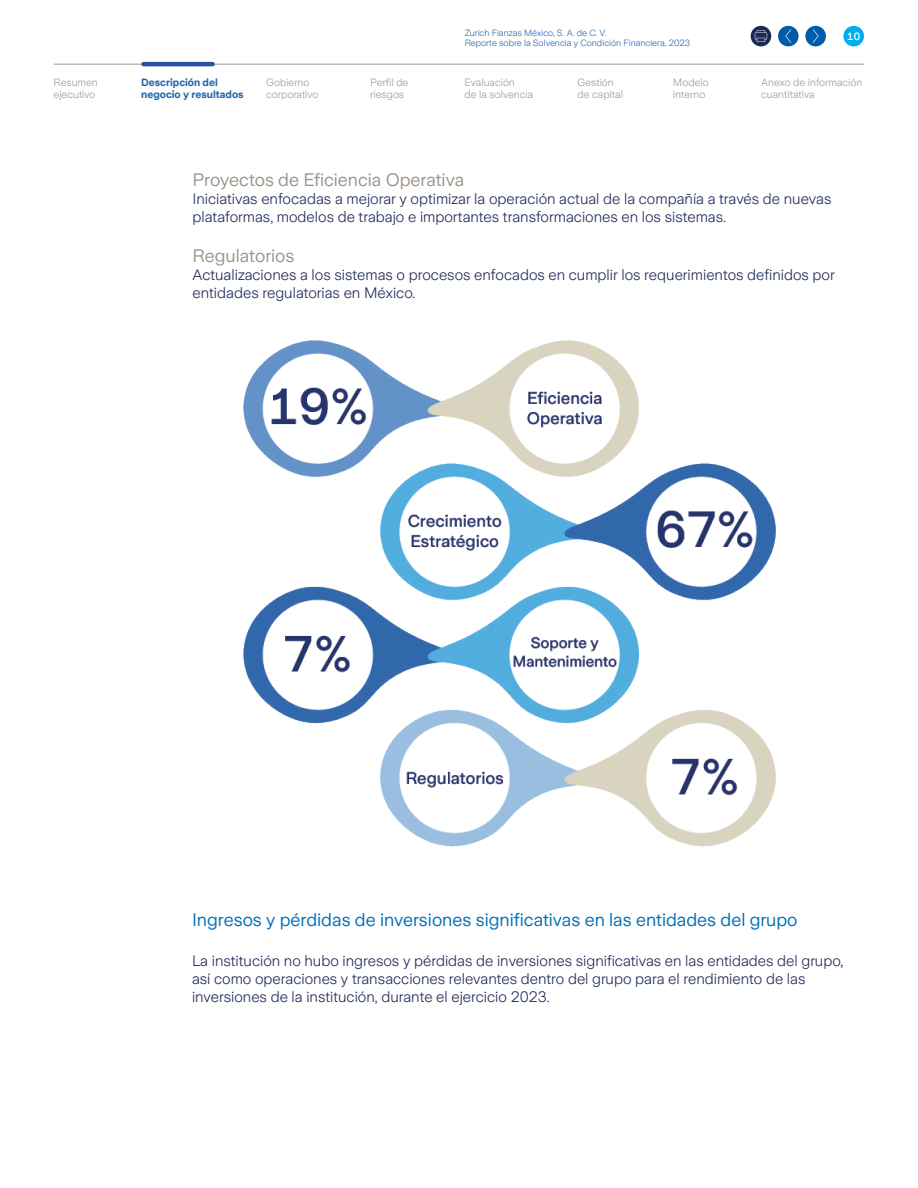
<style>
.page{position:relative;width:918px;height:1188px;background:#fff}
.page>*{position:absolute;margin:0;border:0;box-sizing:border-box;transform-origin:0 0}
.t1{font:18px "Zurich Sans";color:#0070b8}
.t2{font:18px "Zurich Sans";color:#9e938a}
.t3{font:300 15px/18px "Zurich Sans";color:#1d2758}
.t4{font:300 10.5px/12.6px "Zurich Sans";color:#999}
.t5{font:700 10.5px/12.6px "Zurich Sans";color:#2167ae}
.t6{font:500 10.5px "Zurich Sans";color:#fff}
.t7{font:300 9px/10.8px "Zurich Sans";color:#2167ae}
</style>
<div class="page">
<hr style="left:54px;top:64px;width:810px;height:1px;background:#999">
<hr style="left:143px;top:62px;width:70px;height:4px;background:#2a51a3">
<div style="left:778px;top:26px;width:21px;height:20px;background:#005baa;border-radius:50%"></div>
<svg style="left:785px;top:29px;width:6px;height:14px"></svg>
<div style="left:805px;top:26px;width:21px;height:20px;background:#005baa;border-radius:50%"></div>
<svg style="left:813px;top:29px;width:6px;height:14px"></svg>
<div style="left:751px;top:26px;width:20px;height:20px;background:#1d2758;border-radius:50%"></div>
<div style="left:843px;top:26px;width:21px;height:20px;background:#00aeef;border-radius:50%"></div>
<svg style="left:755px;top:30px;width:12px;height:12px"></svg>
<img style="left:244px;top:340px;width:532px;height:507px">
<p class="t7" style="left:465px;top:27px;width:227px">Zurich Fianzas México, S. A. de C. V.<br>Reporte sobre la Solvencia y Condición Financiera, 2023</p>
<p class="t6" style="left:847px;top:31px;width:14px">10</p>
<p class="t4" style="left:54px;top:76px;width:46px">Resumen ejecutivo</p>
<p class="t5" style="left:141px;top:76px;width:104px">Descripción del negocio y resultados</p>
<p class="t4" style="left:266px;top:76px;width:54px">Gobierno corporativo</p>
<p class="t4" style="left:370px;top:76px;width:40px">Perfil de riesgos</p>
<p class="t4" style="left:465px;top:76px;width:70px">Evaluación<br>de la solvencia</p>
<p class="t4" style="left:578px;top:76px;width:47px">Gestión de capital</p>
<p class="t4" style="left:761px;top:76px;width:103px">Anexo de información cuantitativa</p>
<p class="t4" style="left:673px;top:76px;width:37px">Modelo interno</p>
<p class="t2" style="left:193px;top:170px;width:273px">Proyectos de Eficiencia Operativa</p>
<p class="t3" style="left:193px;top:190px;width:640px">Iniciativas enfocadas a mejorar y optimizar la operación actual de la compañía a través de nuevas plataformas, modelos de trabajo e importantes transformaciones en los sistemas.</p>
<p class="t2" style="left:193px;top:246px;width:103px">Regulatorios</p>
<p class="t3" style="left:193px;top:266px;width:644px">Actualizaciones a los sistemas o procesos enfocados en cumplir los requerimientos definidos por entidades regulatorias en México.</p>
<p class="t1" style="left:192px;top:910px;width:607px">Ingresos y pérdidas de inversiones significativas en las entidades del grupo</p>
<p class="t3" style="left:192px;top:952px;width:653px">La institución no hubo ingresos y pérdidas de inversiones significativas en las entidades del grupo, así como operaciones y transacciones relevantes dentro del grupo para el rendimiento de las inversiones de la institución, durante el ejercicio 2023.</p>
</div>
